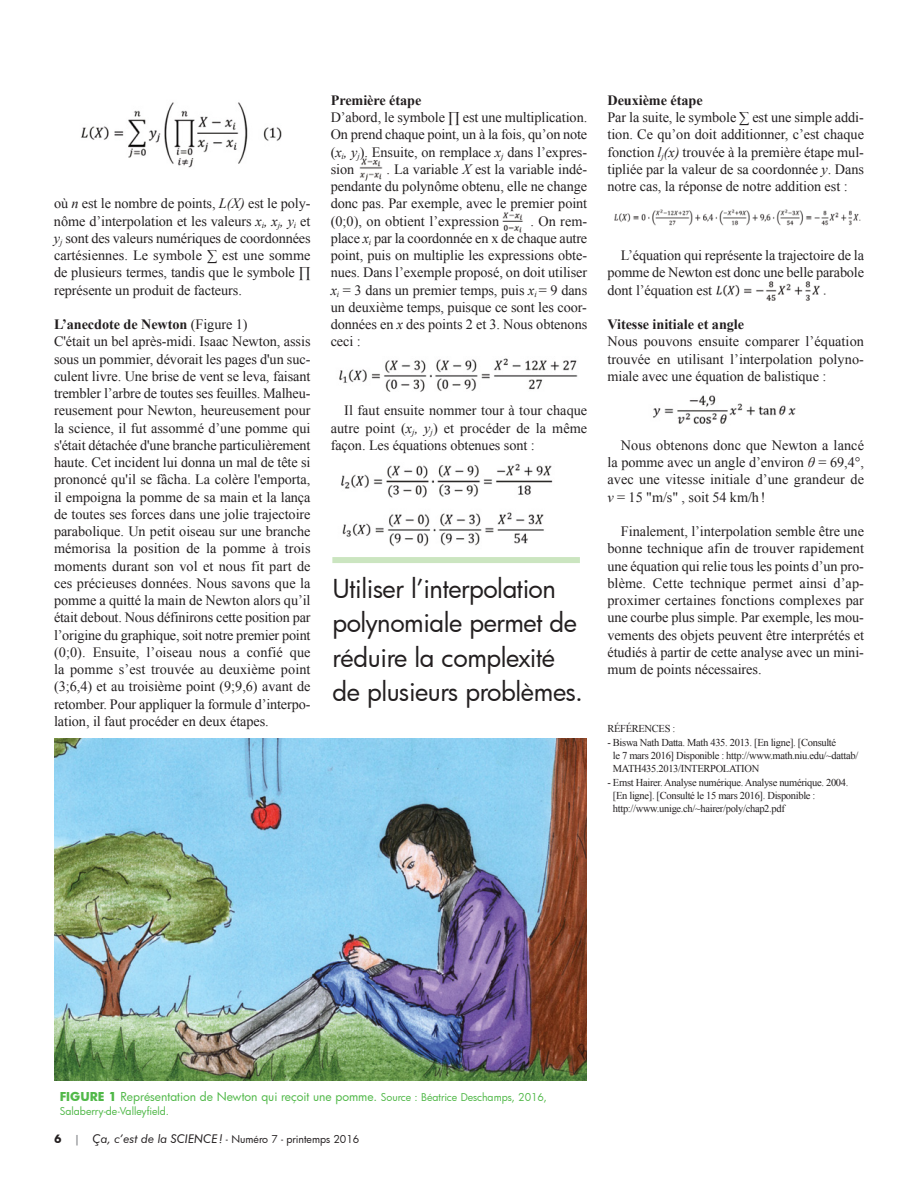
<style>
.page{position:relative;width:918px;height:1188px;background:#fff}
.page>*{position:absolute;margin:0;border:0;box-sizing:border-box;transform-origin:0 0}
.t1{font:25.5px/34.5px "Futura";letter-spacing:-.015em;color:#231f20}
.t2{font:14.25px/17.2px "Times New Roman";letter-spacing:-.005em;color:#231f20;text-align:justify}
.t3{font:700 14.25px "Times New Roman";letter-spacing:-.005em;color:#231f20}
.t4{font:12px "Futura";color:#50b848}
.t5{font:10.5px/12.6px "Times New Roman";letter-spacing:-.03em;color:#231f20}
.t6{font:10.5px "Futura";color:#231f20}
.t7{font:10.5px "Futura";color:#50b848}
.s1{font-style:italic}
.s2{font-weight:700}
.s3{font-size:10.5px}
.s4{font-family:"Futura BT";font-weight:700;font-size:12px}
.s5{font-family:"Futura BT";font-weight:700;color:#939598}
.s6{font-family:"Futura BT";font-style:italic;font-size:12px}
</style>
<div class="page">
<img style="left:502px;top:212px;width:21px;height:20px">
<img style="left:359px;top:158px;width:24px;height:23px">
<img style="left:54px;top:738px;width:532px;height:342px">
<div style="left:332px;top:557px;width:248px;height:6px;background:#cbe5c0"></div>
<img style="left:81px;top:102px;width:201px;height:66px">
<img style="left:339px;top:358px;width:239px;height:34px">
<img style="left:341px;top:463px;width:212px;height:35px">
<img style="left:342px;top:512px;width:202px;height:35px">
<img style="left:653px;top:395px;width:143px;height:29px">
<img style="left:614px;top:209px;width:247px;height:17px">
<img style="left:716px;top:281px;width:110px;height:20px">
<p class="t2" style="left:54px;top:195px;width:258px">où <span class="s1">n</span> est le nombre de points, <span class="s1">L(X)</span> est le poly&shy;nôme d’interpolation et les valeurs <span class="s1">x</span><sub>i</sub><span class="s1">, x</span><sub>j</sub><span class="s1">, y</span><sub>i</sub> et <span class="s1">y</span><sub>j</sub> sont des valeurs numériques de coordonnées cartésiennes. Le symbole ∑ est une somme de plusieurs termes, tandis que le symbole ∏ représente un produit de facteurs.</p>
<p class="t2" style="left:54px;top:316px;width:258px;text-align:left"><span class="s2">L’anecdote de Newton</span> (Figure 1)<br>C'était un bel après-midi. Isaac Newton, assis sous un pommier, dévorait les pages d'un suc&shy;culent livre. Une brise de vent se leva, faisant trembler l’arbre de toutes ses feuilles. Malheu&shy;reusement pour Newton, heureusement pour la science, il fut assommé d’une pomme qui s'était détachée d'une branche particulièrement haute. Cet incident lui donna un mal de tête si prononcé qu'il se fâcha. La colère l'emporta, il empoigna la pomme de sa main et la lança de toutes ses forces dans une jolie trajectoire parabolique. Un petit oiseau sur une branche mémorisa la position de la pomme à trois moments durant son vol et nous fit part de ces précieuses données. Nous savons que la pomme a quitté la main de Newton alors qu’il était debout. Nous définirons cette position par l’origine du graphique, soit notre premier point (0;0). Ensuite, l’oiseau nous a confié que la pomme s’est trouvée au deuxième point (3;6,4) et au troisième point (9;9,6) avant de retomber. Pour appliquer la formule d’interpo&shy;lation, il faut procéder en deux étapes.</p>
<p class="t3" style="left:331px;top:92px;width:92px">Première étape</p>
<p class="t2" style="left:331px;top:109px;width:258px">D’abord, le symbole ∏ est une multiplication.<br>On prend chaque point, un à la fois, qu’on note (<span class="s1">x</span><sub>i</sub><span class="s1">, y</span><sub>j</sub>). Ensuite, on remplace <span class="s1">x</span><sub>j</sub> dans l’expres&shy;sion</p>
<p class="t2" style="left:331px;top:160px;width:258px;text-indent:56px">. La variable <span class="s1">X</span> est la variable indé&shy;pendante du polynôme obtenu, elle ne change donc pas. Par exemple, avec le premier point (0;0), on obtient l’expression</p>
<p class="t2" style="left:331px;top:212px;width:258px;text-indent:200px">. On rem&shy;place <span class="s1">x</span><sub>i</sub> par la coordonnée en x de chaque autre point, puis on multiplie les expressions obte&shy;nues. Dans l’exemple proposé, on doit utiliser <span class="s1">x</span><sub>i</sub> = 3 dans un premier temps, puis <span class="s1">x</span><sub>i</sub> = 9 dans un deuxième temps, puisque ce sont les coor&shy;données en <span class="s1">x</span> des points 2 et 3. Nous obtenons ceci :</p>
<p class="t2" style="left:331px;top:402px;width:258px;text-indent:14px">Il faut ensuite nommer tour à tour chaque autre point (<span class="s1">x</span><sub>j</sub><span class="s1">, y</span><sub>j</sub>) et procéder de la même façon. Les équations obtenues sont :</p>
<h1 class="t1" style="left:332px;top:570px;width:252px">Utiliser l’interpolation polynomiale permet de réduire la complexité de plusieurs problèmes.</h1>
<p class="t3" style="left:607px;top:92px;width:97px">Deuxième étape</p>
<p class="t2" style="left:607px;top:109px;width:258px">Par la suite, le symbole ∑ est une simple addi&shy;tion. Ce qu’on doit additionner, c’est chaque fonction <span class="s1">l</span><sub>j</sub><span class="s1">(x)</span> trouvée à la première étape mul&shy;tipliée par la valeur de sa coordonnée <span class="s1">y</span>. Dans notre cas, la réponse de notre addition est :</p>
<p class="t2" style="left:607px;top:247px;width:258px;text-indent:14px">L’équation qui représente la trajectoire de la pomme de Newton est donc une belle parabole dont l’équation est</p>
<p class="t3" style="left:607px;top:316px;width:138px">Vitesse initiale et angle</p>
<p class="t2" style="left:607px;top:333px;width:258px">Nous pouvons ensuite comparer l’équation trouvée en utilisant l’interpolation polyno&shy;miale avec une équation de balistique :</p>
<p class="t2" style="left:607px;top:436px;width:258px;text-indent:14px">Nous obtenons donc que Newton a lancé la pomme avec un angle d’environ <span class="s1">θ</span> = 69,4°, avec une vitesse initiale d’une grandeur de <span class="s1">v</span> = 15 "m/s" , soit 54 km/h!</p>
<p class="t2" style="left:607px;top:523px;width:258px;text-indent:14px">Finalement, l’interpolation semble être une bonne technique afin de trouver rapidement une équation qui relie tous les points d’un pro&shy;blème. Cette technique permet ainsi d’ap&shy;proximer certaines fonctions complexes par une courbe plus simple. Par exemple, les mou&shy;vements des objets peuvent être interprétés et étudiés à partir de cette analyse avec un mini&shy;mum de points nécessaires.</p>
<p class="t5" style="left:607px;top:722px;width:70px">RÉFÉRENCES :</p>
<p class="t5" style="left:613px;top:737px;width:247px;text-indent:-5px">- Biswa Nath Datta. Math 435. 2013. [En ligne]. [Consulté<br>le 7 mars 2016] Disponible : http://www.math.niu.edu/~dattab/<br>MATH435.2013/INTERPOLATION</p>
<p class="t5" style="left:613px;top:777px;width:237px;text-indent:-5px">- Ernst Hairer. Analyse numérique. Analyse numérique. 2004. [En ligne]. [Consulté le 15 mars 2016]. Disponible : http://www.unige.ch/~hairer/poly/chap2.pdf</p>
<p class="t4" style="left:60px;top:1089px;width:489px"><span class="s2">FIGURE 1</span> Représentation de Newton qui reçoit une pomme. <span class="s3">Source : Béatrice Deschamps, 2016,</span></p>
<p class="t7" style="left:60px;top:1104px;width:111px">Salaberry-de-Valleyfield.</p>
<p class="t6" style="left:54px;top:1132px;width:307px"><span class="s4">6</span> <span class="s5">|</span> <span class="s6">Ça, c’est de la SCIENCE !</span> - Numéro 7 - printemps 2016</p>
</div>
